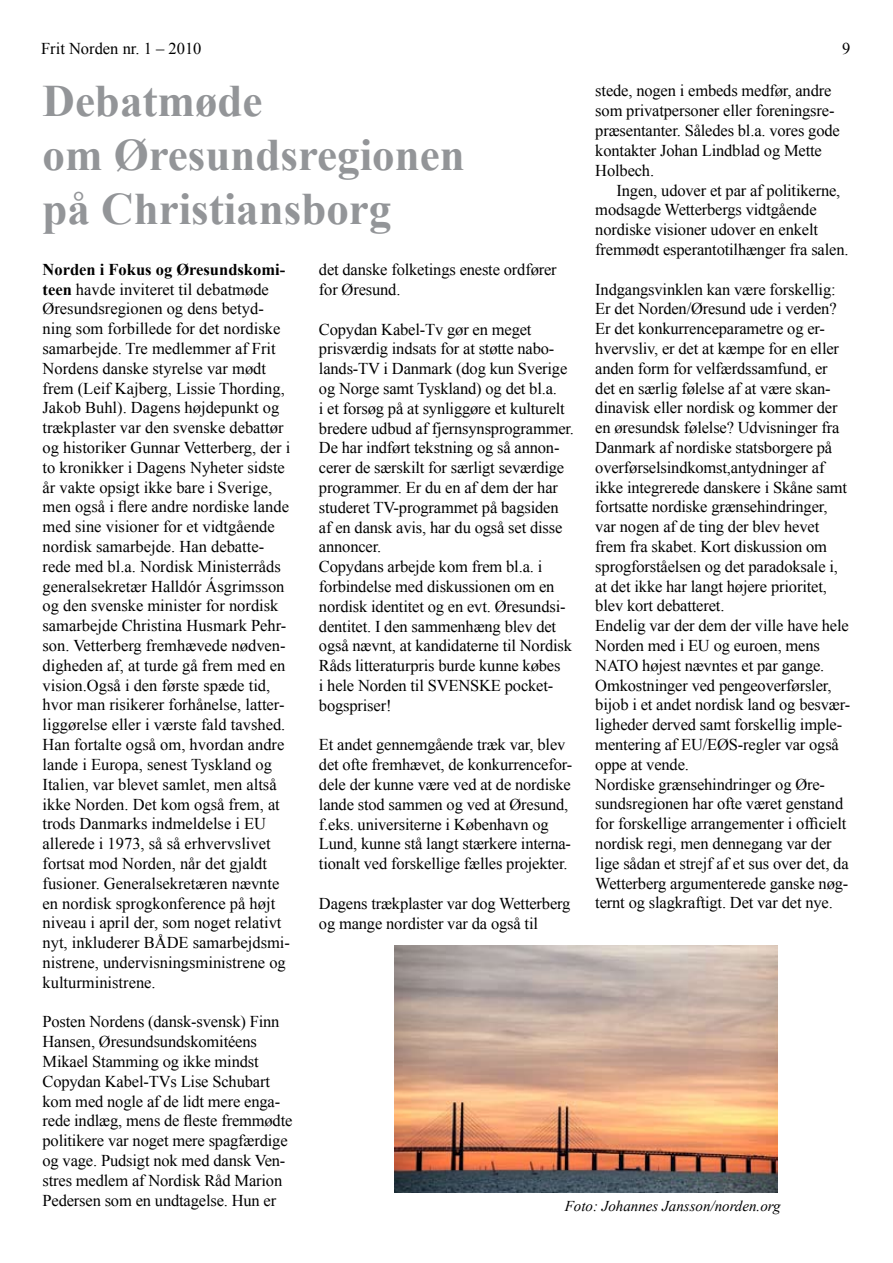
<style>
.page{position:relative;width:893px;height:1263px;background:#fff}
.page>*{position:absolute;margin:0;border:0;box-sizing:border-box;transform-origin:0 0}
.t1{font:700 45px/54px "Times New Roman";color:#939598}
.t2{font:16.5px/19.8px "Times New Roman";letter-spacing:-.01em;color:#000}
.t3{font:italic 15px "Times New Roman";color:#000}
.s1{font-weight:700}
</style>
<div class="page">
<img style="left:394px;top:945px;width:383px;height:247px">
<p class="t2" style="left:41px;top:38px;width:162px">Frit Norden nr. 1 – 2010</p>
<p class="t2" style="left:595px;top:81px;width:246px">stede, nogen i embeds medfør, andre som privatpersoner eller foreningsre&shy;præsentanter. Således bl.a. vores gode kontakter Johan Lindblad og Mette<br>Holbech.</p>
<p class="t2" style="left:595px;top:180px;width:255px;text-indent:21px">Ingen, udover et par af politikerne, modsagde Wetterbergs vidtgående nordiske visioner udover en enkelt fremmødt esperantotilhænger fra salen.</p>
<p class="t2" style="left:595px;top:279px;width:256px">Indgangsvinklen kan være forskellig:<br>Er det Nor-den/Øresund ude i verden?<br>Er det konkurrenceparametre og er&shy;hvervsliv, er det at kæmpe for en eller anden form for velfærdssamfund, er det en særlig følelse af at være skan&shy;dinavisk eller nordisk og kommer der en øresundsk følelse? Udvisninger fra Danmark af nordiske statsborgere på overførselsindkomst,antydninger af ikke integrerede danskere i Skåne samt fortsatte nordiske grænsehindringer, var nogen af de ting der blev hevet frem fra skabet. Kort diskussion om sprogforståelsen og det paradoksale i, at det ikke har langt højere prioritet, blev kort debatteret.<br>Endelig var der dem der ville have hele Norden med i EU og euroen, mens NATO højest nævntes et par gange.<br>Omkostninger ved pengeoverførsler, bijob i et andet nordisk land og besvær&shy;ligheder derved samt forskellig imple&shy;mentering af EU/EØS‑regler var også oppe at vende.<br>Nordiske grænsehindringer og Øre&shy;sundsregionen har ofte været genstand for forskellige arrangementer i officielt nordisk regi, men dennegang var der lige sådan et strejf af et sus over det, da Wetterberg argumenterede ganske nøg&shy;ternt og slagkraftigt. Det var det nye.</p>
<h1 class="t1" style="left:43px;top:72px;width:424px">Debatmøde<br>om Øresundsregionen på Christiansborg</h1>
<p class="t2" style="left:43px;top:259px;width:249px"><span class="s1">Norden i Fokus og Øresundskomi&shy;teen</span> havde inviteret til debatmøde Øresundsregionen og dens betyd&shy;ning som forbillede for det nordiske samarbejde. Tre medlemmer af Frit Nordens danske styrelse var mødt frem (Leif Kajberg, Lissie Thording, Jakob Buhl). Dagens højdepunkt og trækplaster var den svenske debattør og historiker Gunnar Vetterberg, der i to kronikker i Dagens Nyheter sidste år vakte opsigt ikke bare i Sverige, men også i flere andre nordiske lande med sine visioner for et vidtgående nordisk samarbejde. Han debatte&shy;rede med bl.a. Nordisk Ministerråds generalsekretær Halldór Ásgrimsson og den svenske minister for nordisk samarbejde Christina Husmark Pehr&shy;son. Vetterberg fremhævede nødven&shy;digheden af, at turde gå frem med en vision.Også i den første spæde tid, hvor man risikerer forhånelse, latter&shy;liggørelse eller i værste fald tavshed.<br>Han fortalte også om, hvordan andre lande i Europa, senest Tyskland og Italien, var blevet samlet, men altså ikke Norden. Det kom også frem, at trods Danmarks indmeldelse i EU allerede i 1973, så så erhvervslivet fortsat mod Norden, når det gjaldt fusioner. Generalsekretæren nævnte en nordisk sprogkonference på højt niveau i april der, som noget relativt nyt, inkluderer BÅDE samarbejdsmi&shy;nistrene, undervisningsministrene og kulturministrene.</p>
<p class="t2" style="left:43px;top:1012px;width:251px">Posten Nordens (dansk‑svensk) Finn Hansen, Øresundsundskomitéens Mikael Stamming og ikke mindst Copydan Kabel‑TVs Lise Schubart kom med nogle af de lidt mere enga&shy;rede indlæg, mens de fleste fremmødte politikere var noget mere spagfærdige og vage. Pudsigt nok med dansk Ven&shy;stres medlem af Nordisk Råd Marion Pedersen som en undtagelse. Hun er</p>
<p class="t2" style="left:319px;top:259px;width:239px">det danske folketings eneste ordfører for Øresund.</p>
<p class="t2" style="left:319px;top:319px;width:257px">Copydan Kabel‑Tv gør en meget prisværdig indsats for at støtte nabo&shy;lands‑TV i Danmark (dog kun Sverige og Norge samt Tyskland) og det bl.a.<br>i et forsøg på at synliggøre et kulturelt bredere udbud af fjernsynsprogrammer.<br>De har indført tekstning og så annon&shy;cerer de særskilt for særligt seværdige programmer. Er du en af dem der har studeret TV‑programmet på bagsiden af en dansk avis, har du også set disse annoncer.<br>Copydans arbejde kom frem bl.a. i forbindelse med diskussionen om en nordisk identitet og en evt. Øresundsi&shy;dentitet. I den sammenhæng blev det også nævnt, at kandidaterne til Nordisk Råds litteraturpris burde kunne købes<br>i hele Norden til SVENSKE pocket&shy;bogspriser!</p>
<p class="t2" style="left:319px;top:735px;width:255px">Et andet gennemgående træk var, blev det ofte fremhævet, de konkurrencefor&shy;dele der kunne være ved at de nordiske lande stod sammen og ved at Øresund, f.eks. universiterne i København og Lund, kunne stå langt stærkere interna&shy;tionalt ved forskellige fælles projekter.</p>
<p class="t2" style="left:319px;top:893px;width:253px">Dagens trækplaster var dog Wetterberg og mange nordister var da også til</p>
<p class="t3" style="left:565px;top:1195px;width:217px">Foto: Johannes Jansson/norden.org</p>
</div>
